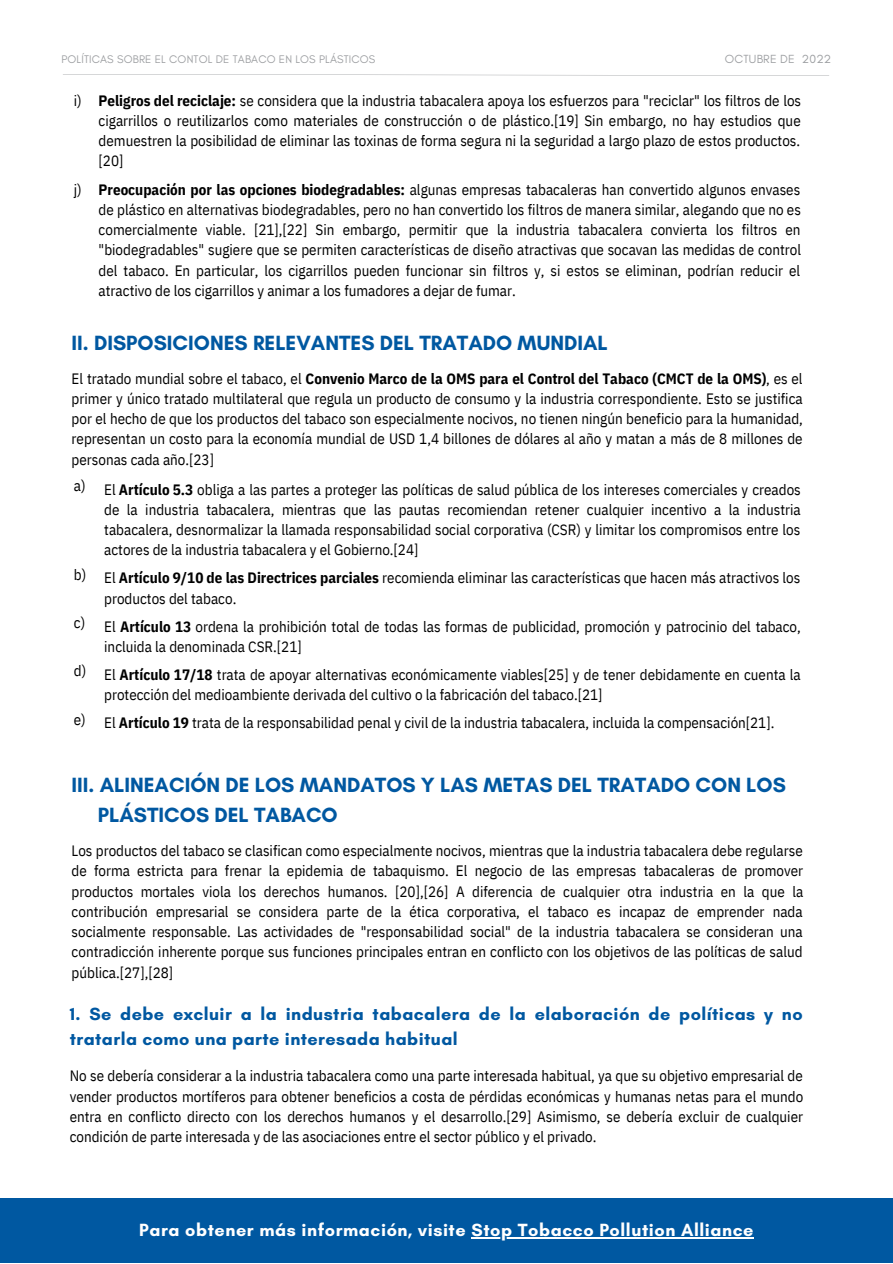
<style>
.page{position:relative;width:893px;height:1264px;background:#fff}
.page>*{position:absolute;margin:0;border:0;box-sizing:border-box;transform-origin:0 0}
.t1{font:700 21px/29.2px "Glacial Indifference";color:#0058a1}
.t2{font:700 18px/24.8px "Glacial Indifference";letter-spacing:.025em;color:#0058a1}
.t3{font:700 18px "Glacial Indifference";letter-spacing:.03em;color:#fff}
.t4{font:15px/20.2px "IBM Plex Sans Cond";color:#000;text-align:justify}
.t5{font:12px "Glacial Indifference";letter-spacing:.015em;color:#9d9fa2}
.t6{font:11.25px "Glacial Indifference";letter-spacing:.015em;color:#9d9fa2}
.s1{font-weight:700}
</style>
<div class="page">
<div style="left:0;top:1198px;width:892px;height:64px;background:#0058a1"></div>
<svg style="left:63px;top:74px;width:766px;height:2px"></svg>
<hr style="left:471px;top:1236px;width:283px;height:2px;background:#fff">
<p class="t6" style="left:61px;top:52px;width:315px">POLÍTICAS SOBRE EL CONTOL DE TABACO EN LOS PLÁSTICOS</p>
<p class="t5" style="left:724px;top:52px;width:108px">OCTUBRE DE 2022</p>
<p class="t4" style="left:99px;top:90px;width:704px;text-indent:-25px">i) <span class="s1">Peligros del reciclaje:</span> se considera que la industria tabacalera apoya los esfuerzos para "reciclar" los filtros de los cigarrillos o reutilizarlos como materiales de construcción o de plástico.[19] Sin embargo, no hay estudios que demuestren la posibilidad de eliminar las toxinas de forma segura ni la seguridad a largo plazo de estos productos. [20]</p>
<p class="t4" style="left:99px;top:179px;width:704px;text-indent:-25px">j) <span class="s1">Preocupación por las opciones biodegradables:</span> algunas empresas tabacaleras han convertido algunos envases de plástico en alternativas biodegradables, pero no han convertido los filtros de manera similar, alegando que no es comercialmente viable. [21],[22] Sin embargo, permitir que la industria tabacalera convierta los filtros en "biodegradables" sugiere que se permiten características de diseño atractivas que socavan las medidas de control del tabaco. En particular, los cigarrillos pueden funcionar sin filtros y, si estos se eliminan, podrían reducir el atractivo de los cigarrillos y animar a los fumadores a dejar de fumar.</p>
<h1 class="t1" style="left:72px;top:328px;width:537px">II. DISPOSICIONES RELEVANTES DEL TRATADO MUNDIAL</h1>
<p class="t4" style="left:72px;top:368px;width:732px">El tratado mundial sobre el tabaco, el <span class="s1">Convenio Marco de la OMS para el Control del Tabaco (CMCT de la OMS)</span>, es el primer y único tratado multilateral que regula un producto de consumo y la industria correspondiente. Esto se justifica por el hecho de que los productos del tabaco son especialmente nocivos, no tienen ningún beneficio para la humanidad, representan un costo para la economía mundial de USD 1,4 billones de dólares al año y matan a más de 8 millones de personas cada año.[23]</p>
<p class="t4" style="left:104px;top:479px;width:698px;text-indent:-30px">a) El <span class="s1">Artículo 5.3</span> obliga a las partes a proteger las políticas de salud pública de los intereses comerciales y creados de la industria tabacalera, mientras que las pautas recomiendan retener cualquier incentivo a la industria tabacalera, desnormalizar la llamada responsabilidad social corporativa (CSR) y limitar los compromisos entre los actores de la industria tabacalera y el Gobierno.[24]</p>
<p class="t4" style="left:104px;top:567px;width:697px;text-indent:-30px">b) El <span class="s1">Artículo 9/10 de las Directrices parciales</span> recomienda eliminar las características que hacen más atractivos los productos del tabaco.</p>
<p class="t4" style="left:104px;top:616px;width:698px;text-indent:-30px">c) El <span class="s1">Artículo 13</span> ordena la prohibición total de todas las formas de publicidad, promoción y patrocinio del tabaco, incluida la denominada CSR.[21]</p>
<p class="t4" style="left:104px;top:664px;width:698px;text-indent:-30px">d) El <span class="s1">Artículo 17/18</span> trata de apoyar alternativas económicamente viables[25] y de tener debidamente en cuenta la protección del medioambiente derivada del cultivo o la fabricación del tabaco.[21]</p>
<p class="t4" style="left:74px;top:712px;width:702px">e) El <span class="s1">Artículo 19</span> trata de la responsabilidad penal y civil de la industria tabacalera, incluida la compensación[21].</p>
<h1 class="t1" style="left:98px;top:770px;width:689px;text-indent:-26px">III. ALINEACIÓN DE LOS MANDATOS Y LAS METAS DEL TRATADO CON LOS<br>PLÁSTICOS DEL TABACO</h1>
<p class="t4" style="left:72px;top:840px;width:733px">Los productos del tabaco se clasifican como especialmente nocivos, mientras que la industria tabacalera debe regularse de forma estricta para frenar la epidemia de tabaquismo. El negocio de las empresas tabacaleras de promover productos mortales viola los derechos humanos. [20],[26] A diferencia de cualquier otra industria en la que la contribución empresarial se considera parte de la ética corporativa, el tabaco es incapaz de emprender nada socialmente responsable. Las actividades de "responsabilidad social" de la industria tabacalera se consideran una contradicción inherente porque sus funciones principales entran en conflicto con los objetivos de las políticas de salud pública.[27],[28]</p>
<p class="t2" style="left:70px;top:1001px;width:734px">1. Se debe excluir a la industria tabacalera de la elaboración de políticas y no tratarla como una parte interesada habitual</p>
<p class="t4" style="left:70px;top:1065px;width:735px">No se debería considerar a la industria tabacalera como una parte interesada habitual, ya que su objetivo empresarial de vender productos mortíferos para obtener beneficios a costa de pérdidas económicas y humanas netas para el mundo entra en conflicto directo con los derechos humanos y el desarrollo.[29] Asimismo, se debería excluir de cualquier condición de parte interesada y de las asociaciones entre el sector público y el privado.</p>
<p class="t3" style="left:139px;top:1218px;width:616px">Para obtener más información, visite Stop Tobacco Pollution Alliance</p>
</div>
